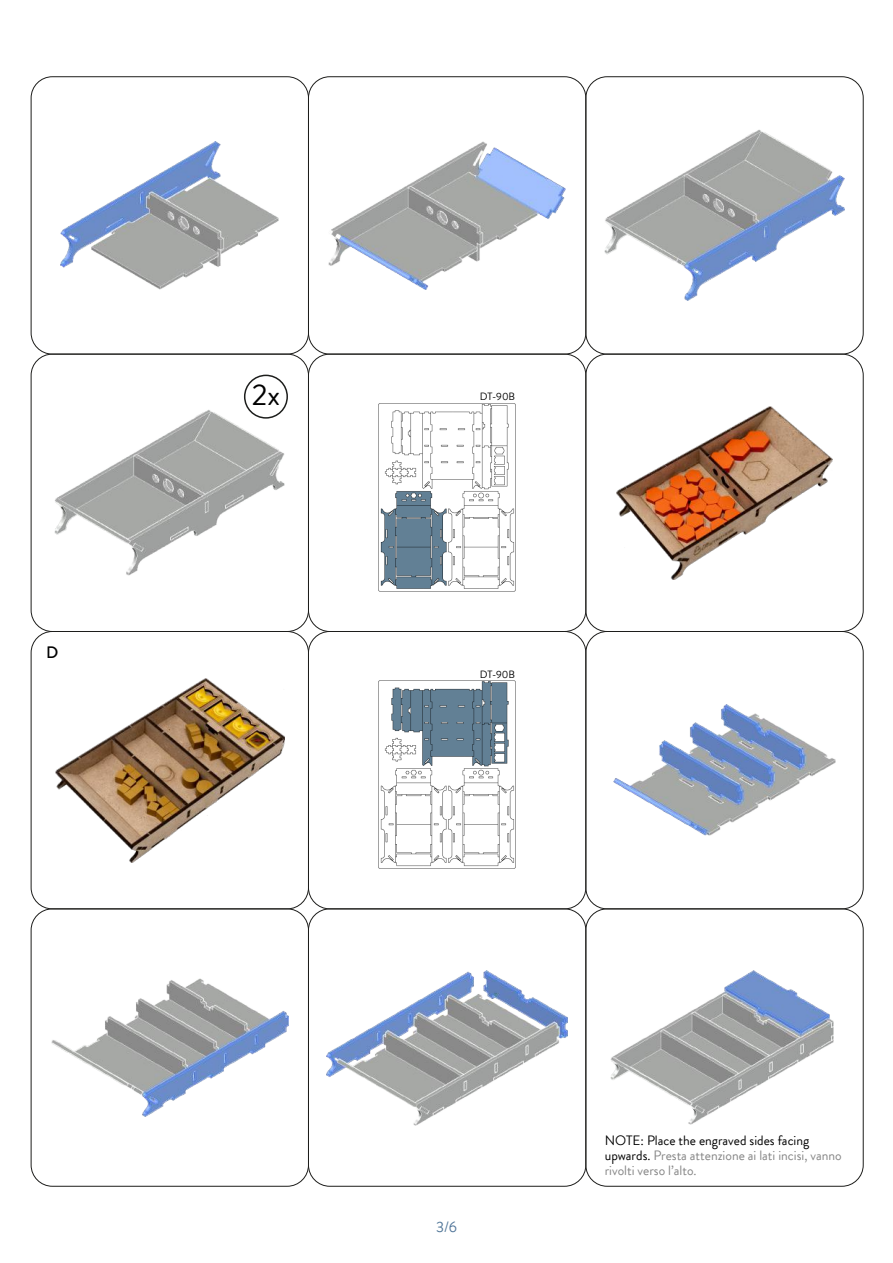
<style>
.page{position:relative;width:893px;height:1263px;background:#fff}
.page>*{position:absolute;margin:0;border:0;box-sizing:border-box;transform-origin:0 0}
.t1{font:30px "Brandon Grotesque";color:#010100}
.t2{font:500 16.5px "Brandon Grotesque";color:#010000}
.t3{font:15px "Brandon Grotesque";color:#4f7597}
.t4{font:13.5px/15px "Brandon Grotesque";color:#858585}
.t5{font:10.5px "Brandon Grotesque";color:#010000}
.s1{color:#507599}
.s2{color:#010000}
</style>
<div class="page">
<div style="left:308px;top:77px;width:278px;height:277px;border:1px solid #1d1d1b;border-radius:21px"></div>
<div style="left:31px;top:909px;width:278px;height:277px;border:1px solid #1d1d1b;border-radius:21px"></div>
<div style="left:308px;top:909px;width:278px;height:277px;border:1px solid #1d1d1b;border-radius:21px"></div>
<div style="left:586px;top:77px;width:277px;height:277px;border:1px solid #1d1d1b;border-radius:21px"></div>
<div style="left:31px;top:77px;width:278px;height:277px;border:1px solid #1d1d1b;border-radius:21px"></div>
<div style="left:586px;top:631px;width:277px;height:278px;border:1px solid #1d1d1b;border-radius:21px"></div>
<img style="left:614px;top:705px;width:221px;height:130px">
<img style="left:51px;top:979px;width:237px;height:137px">
<img style="left:327px;top:970px;width:240px;height:155px">
<img style="left:61px;top:142px;width:218px;height:147px">
<img style="left:329px;top:142px;width:236px;height:147px">
<img style="left:605px;top:130px;width:239px;height:171px">
<img style="left:55px;top:410px;width:230px;height:166px">
<img style="left:379px;top:404px;width:137px;height:188px">
<div style="left:586px;top:354px;width:277px;height:278px;border:1px solid #1d1d1b;border-radius:21px"></div>
<div style="left:308px;top:354px;width:278px;height:278px;border:1px solid #1d1d1b;border-radius:21px"></div>
<img style="left:616px;top:406px;width:217px;height:173px">
<img style="left:610px;top:970px;width:224px;height:155px">
<div style="left:245px;top:375px;width:42px;height:43px;background:#fff;border-radius:50%"></div>
<div style="left:244px;top:375px;width:44px;height:44px;border:2px solid #1d1e1c;border-radius:50%"></div>
<div style="left:31px;top:631px;width:278px;height:278px;border:1px solid #1d1d1b;border-radius:21px"></div>
<img style="left:55px;top:678px;width:229px;height:184px">
<img style="left:379px;top:681px;width:137px;height:188px">
<div style="left:308px;top:631px;width:278px;height:278px;border:1px solid #1d1d1b;border-radius:21px"></div>
<div style="left:586px;top:909px;width:277px;height:277px;border:1px solid #1d1d1b;border-radius:21px"></div>
<p class="t2" style="left:46px;top:641px;width:14px">D</p>
<h1 class="t1" style="left:252px;top:374px;width:30px">2x</h1>
<p class="t5" style="left:480px;top:389px;width:37px">DT-90B</p>
<p class="t5" style="left:480px;top:667px;width:37px">DT-90B</p>
<p class="t3" style="left:436px;top:1216px;width:22px">3/<span class="s1">6</span></p>
<p class="t4" style="left:605px;top:1133px;width:238px"><span class="s2">NOTE: Place the engraved sides facing upwards.</span> Presta attenzione ai lati incisi, vanno rivolti verso l’alto.</p>
</div>
